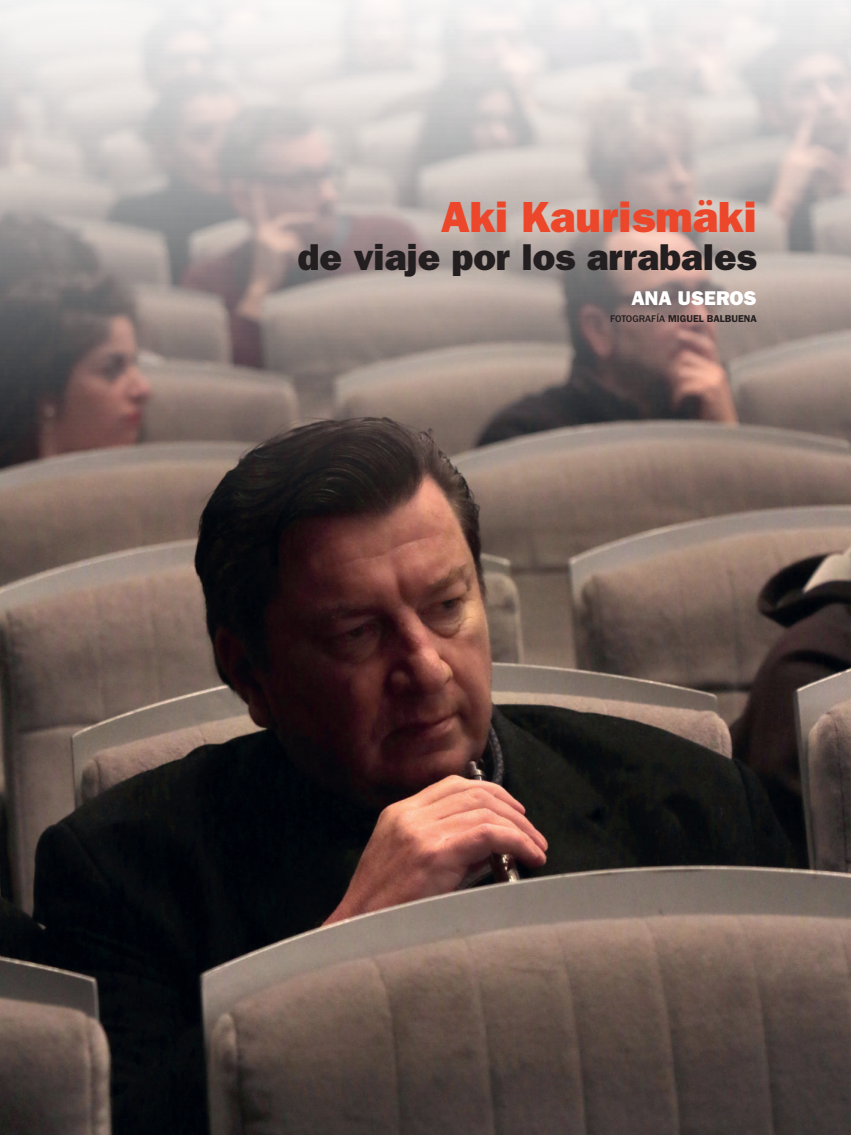
<style>
.page{position:relative;width:851px;height:1135px;background:#fff}
.page>*{position:absolute;margin:0;border:0;box-sizing:border-box;transform-origin:0 0}
.t1{font:43.75px "ITC Franklin Gothic Std Hvy";color:#ed472b}
.t2{font:37.5px "ITC Franklin Gothic Std Hvy";color:#231f20}
.t3{font:20px "ITC Franklin Gothic Std Hvy";color:#fff}
.t4{font:600 10px "ITC Franklin Gothic Std";color:#231f20}
.s1{font-weight:500}
</style>
<div class="page">
<img style="left:0;top:0;width:850px;height:1135px">
<h1 class="t1" style="left:441px;top:191px;width:317px">Aki Kaurismäki</h1>
<h2 class="t2" style="left:298px;top:235px;width:460px">de viaje por los arrabales</h2>
<h3 class="t3" style="left:631px;top:286px;width:127px">Ana Useros</h3>
<p class="t4" style="left:610px;top:313px;width:148px"><span class="s1">FOTOGRAFÍA</span> MIGUEL BALBUENA</p>
</div>
